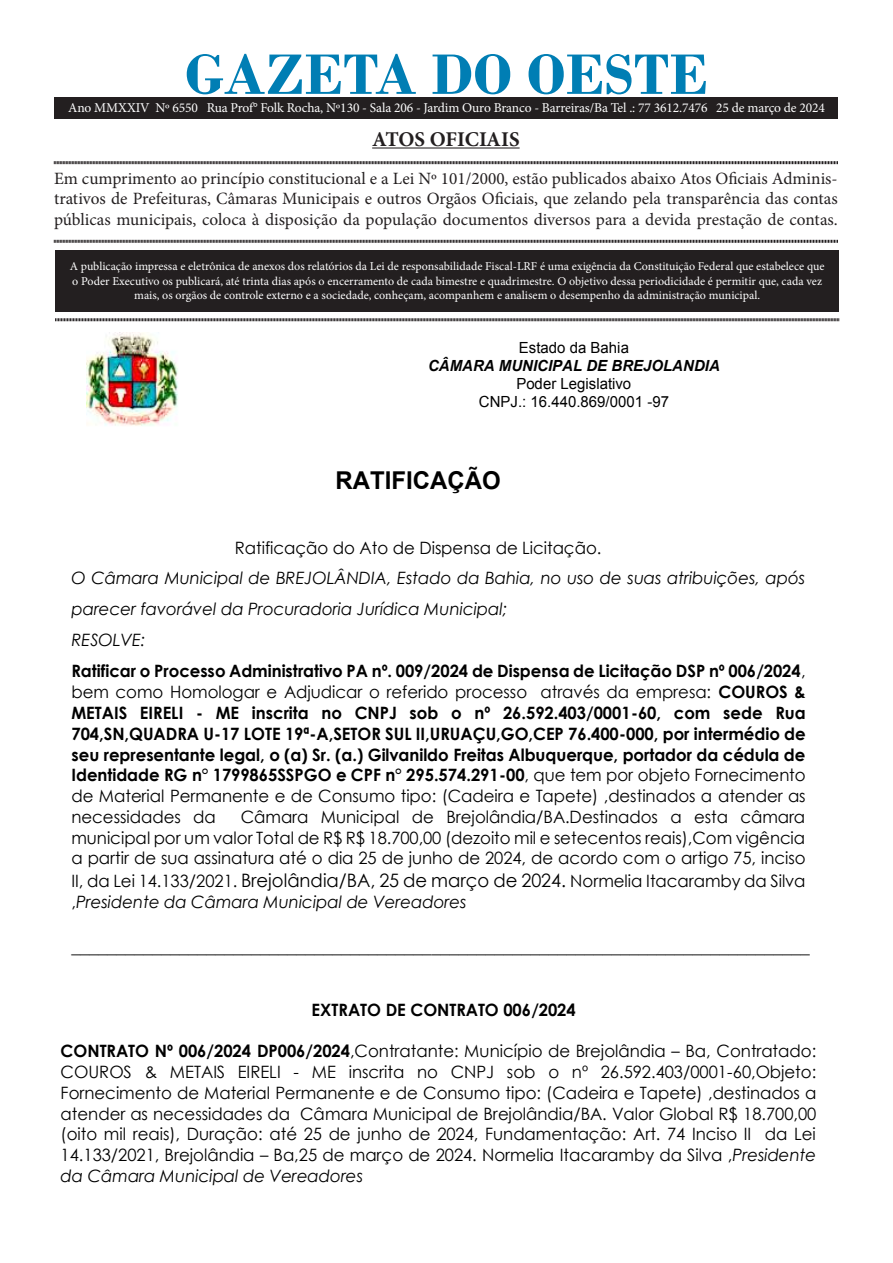
<style>
.page{position:relative;width:893px;height:1263px;background:#fff}
.page>*{position:absolute;margin:0;border:0;box-sizing:border-box;transform-origin:0 0}
.t1{font:700 60px "Bodoni";color:#007eb4}
.t2{font:700 24.6px "Arial";color:#000}
.t3{font:700 21px "Minion Pro";letter-spacing:-.005em;color:#231f20}
.t4{font:18.45px "Century Gothic";color:#000}
.t5{font:17.25px/20.7px "Minion Pro";color:#231f20;text-align:justify}
.t6{font:16.95px/20.9px "Century Gothic";color:#000;text-align:justify}
.t7{font:700 16.95px/20.9px "Century Gothic";color:#000;text-align:justify}
.t8{font:italic 16.95px/30.9px "Century Gothic";color:#000}
.t9{font:15.3px/18px "Arial";color:#000;text-align:center}
.t10{font:13.5px "Minion Pro";letter-spacing:-.01em;color:#fff}
.t11{font:12px/14.4px "Minion Pro";color:#fff;text-align:center}
.s1{font-weight:700;font-style:italic}
.s2{font-style:normal}
.s3{font-weight:700;font-style:normal}
.s4{font-weight:400}
.s5{font-size:18.45px}
.s6{font-style:italic}
.s7{font-weight:700}
</style>
<div class="page">
<div style="left:55px;top:250px;width:784px;height:61px;background:#231f20"></div>
<hr style="left:372px;top:147px;width:148px;height:2px;background:#231f20">
<svg style="left:54px;top:161px;width:784px;height:4px;background:#908e8e"></svg>
<svg style="left:54px;top:239px;width:784px;height:4px;background:#908e8e"></svg>
<svg style="left:55px;top:318px;width:784px;height:4px;background:#908e8e"></svg>
<div style="left:54px;top:98px;width:784px;height:20px;background:#231f20"></div>
<img style="left:87px;top:332px;width:91px;height:94px">
<p class="t1" style="left:185px;top:39px;width:525px">GAZETA DO OESTE</p>
<p class="t3" style="left:372px;top:124px;width:149px">ATOS OFICIAIS</p>
<p class="t5" style="left:54px;top:168px;width:785px">Em cumprimento ao princípio constitucional e a Lei Nº 101/2000, estão publicados abaixo Atos Oficiais Adminis&shy;trativos de Prefeituras, Câmaras Municipais e outros Orgãos Oficiais, que zelando pela transparência das contas públicas municipais, coloca à disposição da população documentos diversos para a devida prestação de contas.</p>
<p class="t11" style="left:70px;top:259px;width:756px">A publicação impressa e eletrônica de anexos dos relatórios da Lei de responsabilidade Fiscal-LRF é uma exigência da Constituição Federal que estabelece que o Poder Executivo os publicará, até trinta dias após o encerramento de cada bimestre e quadrimestre. O objetivo dessa periodicidade é permitir que, cada vez mais, os orgãos de controle externo e a sociedade, conheçam, acompanhem e analisem o desempenho da administração municipal.</p>
<p class="t10" style="left:68px;top:98px;width:758px">Ano MMXXIV Nº 6550 Rua Prof° Folk Rocha, Nº130 - Sala 206 - Jardim Ouro Branco - Barreiras/Ba Tel .: 77 3612.7476 25 de março de 2024</p>
<p class="t9" style="left:428px;top:339px;width:293px">Estado da Bahia<br><span class="s1">CÂMARA MUNICIPAL DE BREJOLANDIA<br></span>Poder Legislativo<br>CNPJ.: 16.440.869/0001 -97</p>
<p class="t2" style="left:336px;top:464px;width:167px">RATIFICAÇÃO</p>
<p class="t8" style="left:71px;top:532px;width:736px;text-indent:163px"><span class="s2">Ratificação do Ato de Dispensa de Licitação.<br></span>O Câmara Municipal de BREJOLÂNDIA, Estado da Bahia, no uso de suas atribuições, após parecer favorável da Procuradoria Jurídica Municipal;<br>RESOLVE:<br><span class="s3">Ratificar o Processo Administrativo PA nº. 009/2024 de Dispensa de Licitação DSP nº 006/2024</span><span class="s2">,</span></p>
<p class="t7" style="left:71px;top:681px;width:736px"><span class="s4">bem como Homologar e Adjudicar o referido processo através da empresa:</span> COUROS &amp; METAIS EIRELI - ME inscrita no CNPJ sob o nº 26.592.403/0001-60, com sede Rua 704,SN,QUADRA U-17 LOTE 19ª-A,SETOR SUL II,URUAÇU,GO,CEP 76.400-000, por intermédio de seu representante legal, o (a) Sr. (a.) Gilvanildo Freitas Albuquerque, portador da cédula de Identidade RG n° 1799865SSPGO e CPF n° 295.574.291-00<span class="s4">, que tem por objeto Fornecimento de Material Permanente e de Consumo tipo: (Cadeira e Tapete) ,destinados a atender as necessidades da</span></p>
<p class="t6" style="left:71px;top:806px;width:736px;text-indent:169px">Câmara Municipal de Brejolândia/BA.Destinados a esta câmara municipal por um valor Total de R$ R$ 18.700,00 (dezoito mil e setecentos reais),Com vigência a partir de sua assinatura até o dia 25 de junho de 2024, de acordo com o artigo 75, inciso</p>
<p class="t6" style="left:71px;top:870px;width:736px">II, da Lei 14.133/2021. <span class="s5">Brejolândia/BA, 25 de março de 2024.</span> Normelia Itacaramby da Silva ,<span class="s6">Presidente da Câmara Municipal de Vereadores</span></p>
<p class="t4" style="left:71px;top:933px;width:740px">__________________________________________________________________________________</p>
<p class="t7" style="left:312px;top:998px;width:266px">EXTRATO DE CONTRATO 006/2024</p>
<p class="t6" style="left:61px;top:1040px;width:757px"><span class="s7">CONTRATO Nº 006/2024 DP006/2024</span>,Contratante: Município de Brejolândia – Ba, Contratado:<br>COUROS &amp; METAIS EIRELI - ME inscrita no CNPJ sob o nº 26.592.403/0001-60,Objeto:<br>Fornecimento de Material Permanente e de Consumo tipo: (Cadeira e Tapete) ,destinados a atender as necessidades da Câmara Municipal de Brejolândia/BA. Valor Global R$ 18.700,00 (oito mil reais), Duração: até 25 de junho de 2024, Fundamentação: Art. 74 Inciso II da Lei 14.133/2021, Brejolândia – Ba,25 de março de 2024. Normelia Itacaramby da Silva ,<span class="s6">Presidente da Câmara Municipal de Vereadores</span></p>
</div>
